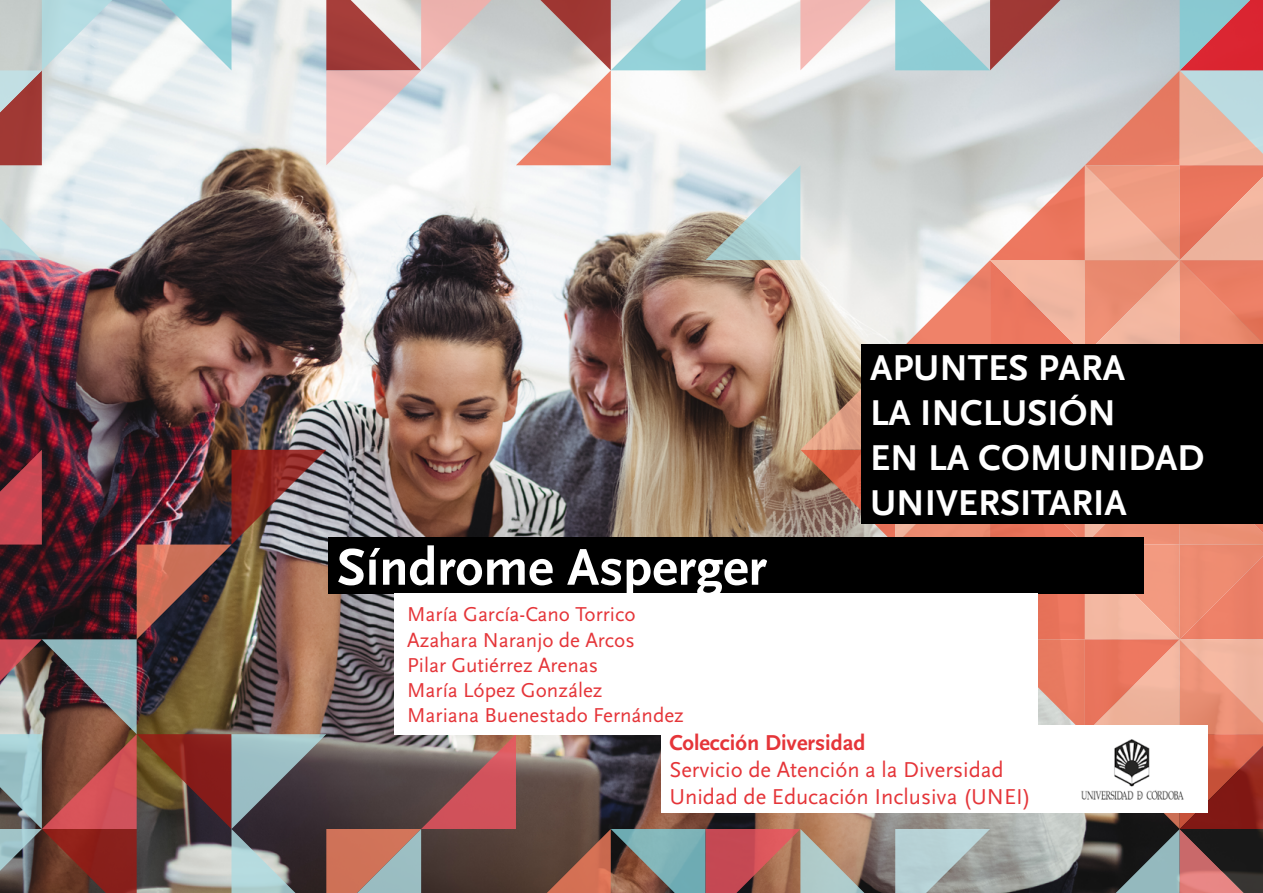
<style>
.page{position:relative;width:1263px;height:893px;background:#fff}
.page>*{position:absolute;margin:0;border:0;box-sizing:border-box;transform-origin:0 0}
.t1{font:54px "Scala Sans Bold LF";color:#fff}
.t2{font:37.5px/45px "Scala Sans Bold LF";color:#fff}
.t3{font:22.5px/27px "Scala Sans Regular LF";color:#e53539}
.t4{font:22.5px "Scala Sans Bold LF";color:#e53539}
.t5{font:21px/25.2px "Scala Sans Regular LF";color:#e53539}
</style>
<div class="page">
<img style="left:0;top:0;width:1263px;height:893px">
<div style="left:861px;top:344px;width:402px;height:180px;background:#000"></div>
<div style="left:328px;top:537px;width:816px;height:56px;background:#000"></div>
<div style="left:394px;top:593px;width:643px;height:142px;background:#fff"></div>
<div style="left:661px;top:725px;width:547px;height:88px;background:#fff"></div>
<img style="left:1081px;top:739px;width:103px;height:61px">
<h2 class="t2" style="left:870px;top:347px;width:336px">APUNTES PARA<br>LA INCLUSIÓN<br>EN LA COMUNIDAD<br>UNIVERSITARIA</h2>
<h1 class="t1" style="left:337px;top:538px;width:431px">Síndrome Asperger</h1>
<p class="t5" style="left:407px;top:602px;width:278px">María García-Cano Torrico<br>Azahara Naranjo de Arcos<br>Pilar Gutiérrez Arenas<br>María López González<br>Mariana Buenestado Fernández</p>
<p class="t4" style="left:669px;top:731px;width:197px">Colección Diversidad</p>
<p class="t3" style="left:669px;top:757px;width:363px">Servicio de Atención a la Diversidad<br>Unidad de Educación Inclusiva (UNEI)</p>
</div>
